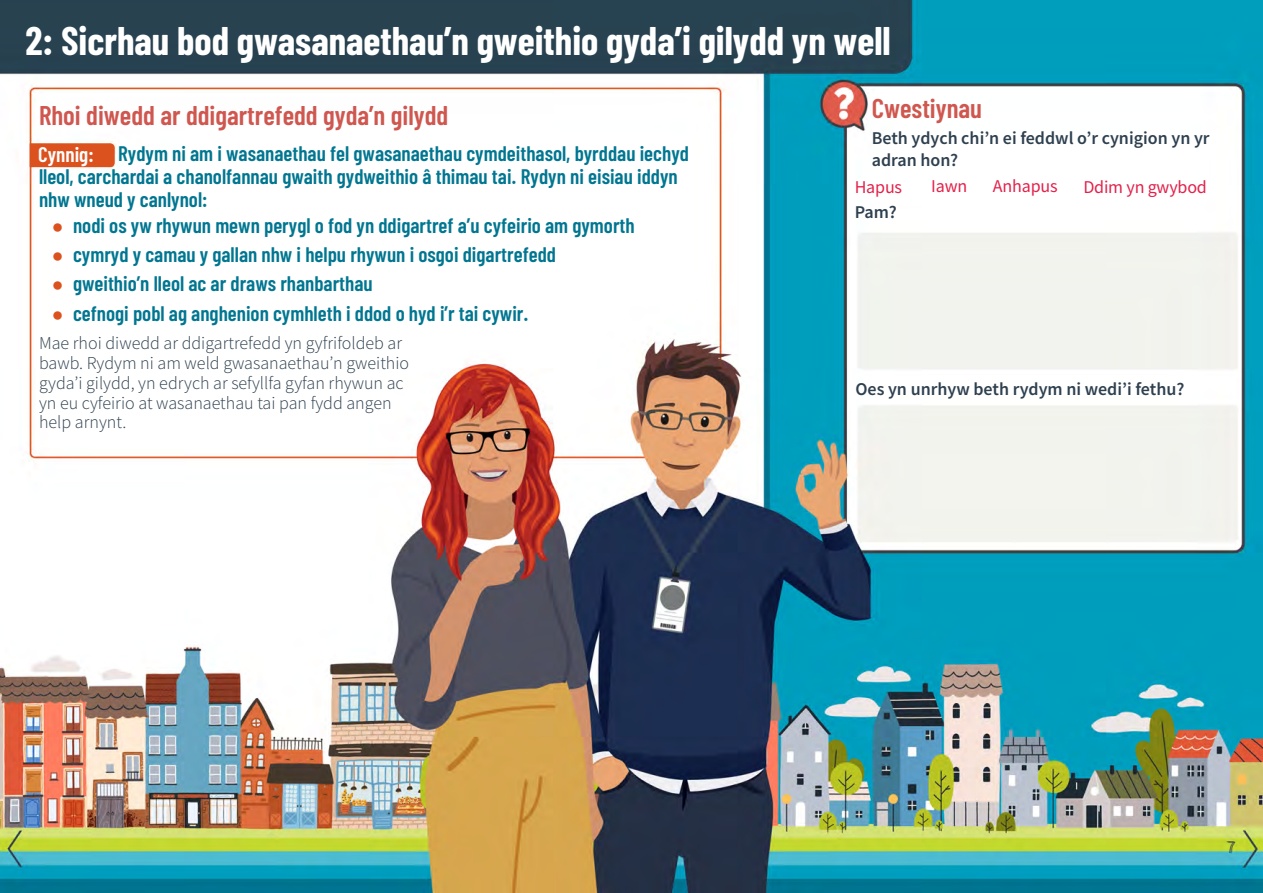
<style>
.page{position:relative;width:1263px;height:893px;background:#fff}
.page>*{position:absolute;margin:0;border:0;box-sizing:border-box;transform-origin:0 0}
.heading_2{font:700 39px "Barlow Condensed";color:#fff}
.t1{font:600 27px "Barlow Condensed";color:#cf574f}
.t2{font:600 21px/23.1px "Barlow Condensed";color:#007691}
.t3{font:600 21px "Barlow Condensed";color:#fff}
.t4{font:300 18px/19.8px "Source Sans Pro";color:#2e404f}
.t5{font:600 18px/21.6px "Source Sans Pro";color:#2e404f}
.t6{font:18px "Source Sans Pro";letter-spacing:-.01em;color:#e3214a}
.s1{font-family:"Arial";font-weight:700;font-size:19.5px;color:#db521f}
</style>
<div class="page">
<img style="left:0;top:0;width:1263px;height:893px">
<div style="left:30px;top:143px;width:84px;height:24px;background:#db521f"></div>
<p class="heading_2" style="left:26px;top:17px;width:867px">2: Sicrhau bod gwasanaethau’n gweithio gyda’i gilydd yn well</p>
<p class="t1" style="left:39px;top:99px;width:411px">Rhoi diwedd ar ddigartrefedd gyda’n gilydd</p>
<p class="t2" style="left:39px;top:141px;width:651px;text-indent:79px">Rydym ni am i wasanaethau fel gwasanaethau cymdeithasol, byrddau iechyd lleol, carchardai a chanolfannau gwaith gydweithio â thimau tai. Rydyn ni eisiau iddyn nhw wneud y canlynol:</p>
<p class="t2" style="left:52px;top:213px;width:584px"><span class="s1">●</span> nodi os yw rhywun mewn perygl o fod yn ddigartref a’u cyfeirio am gymorth</p>
<p class="t2" style="left:52px;top:242px;width:506px"><span class="s1">●</span> cymryd y camau y gallan nhw i helpu rhywun i osgoi digartrefedd</p>
<p class="t2" style="left:52px;top:272px;width:322px"><span class="s1">●</span> gweithio’n lleol ac ar draws rhanbarthau</p>
<p class="t2" style="left:52px;top:301px;width:478px"><span class="s1">●</span> cefnogi pobl ag anghenion cymhleth i ddod o hyd i’r tai cywir.</p>
<p class="t4" style="left:39px;top:333px;width:372px">Mae rhoi diwedd ar ddigartrefedd yn gyfrifoldeb ar bawb. Rydym ni am weld gwasanaethau’n gweithio gyda’i gilydd, yn edrych ar sefyllfa gyfan rhywun ac yn eu cyfeirio at wasanaethau tai pan fydd angen help arnynt.</p>
<p class="t3" style="left:38px;top:141px;width:57px">Cynnig:</p>
<p class="t1" style="left:872px;top:92px;width:112px">Cwestiynau</p>
<p class="t5" style="left:872px;top:127px;width:339px">Beth ydych chi’n ei feddwl o’r cynigion yn yr adran hon?</p>
<p class="t6" style="left:855px;top:176px;width:49px">Hapus</p>
<p class="t6" style="left:931px;top:174px;width:38px">Iawn</p>
<p class="t6" style="left:993px;top:174px;width:66px">Anhapus</p>
<p class="t6" style="left:1083px;top:176px;width:125px">Ddim yn gwybod</p>
<p class="t5" style="left:855px;top:201px;width:44px">Pam?</p>
<p class="t5" style="left:855px;top:378px;width:330px">Oes yn unrhyw beth rydym ni wedi’i fethu?</p>
<p class="t4" style="left:1226px;top:837px;width:10px">7</p>
</div>
